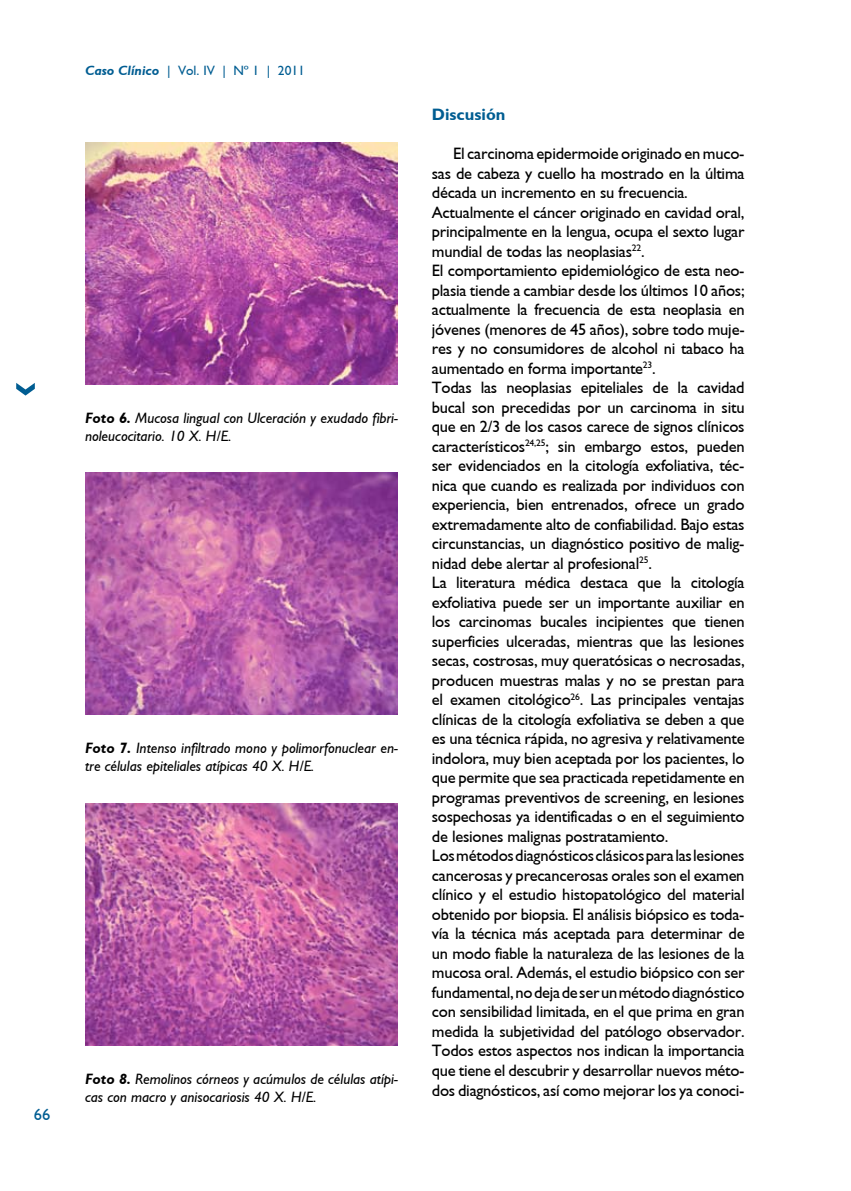
<style>
.page{position:relative;width:851px;height:1191px;background:#fff}
.page>*{position:absolute;margin:0;border:0;box-sizing:border-box;transform-origin:0 0}
.t1{font:16.5px/19.5px "Gill Sans";letter-spacing:-.015em;color:#000}
.t2{font:700 16.5px "Gill Sans";color:#005d92}
.t3{font:16.5px "Gill Sans";color:#005d92}
.t4{font:italic 15px/18px "Gill Sans";color:#000}
.t5{font:13.5px "Gill Sans";color:#005d92}
.s1{font-weight:700;font-style:italic}
.s2{font-weight:700}
</style>
<div class="page">
<img style="left:85px;top:142px;width:313px;height:242px">
<img style="left:85px;top:472px;width:313px;height:242px">
<img style="left:85px;top:803px;width:313px;height:242px">
<svg style="left:16px;top:383px;width:19px;height:12px"></svg>
<p class="t3" style="left:34px;top:1104px;width:18px">66</p>
<p class="t5" style="left:85px;top:63px;width:221px"><span class="s1">Caso Clínico</span> | Vol. IV | Nº 1 | 2011</p>
<p class="t4" style="left:85px;top:408px;width:314px"><span class="s2">Foto 6.</span> Mucosa lingual con Ulceración y exudado fibri&shy;noleucocitario. 10 X. H/E.</p>
<p class="t4" style="left:85px;top:738px;width:314px"><span class="s2">Foto 7.</span> Intenso infiltrado mono y polimorfonuclear en&shy;tre células epiteliales atípicas 40 X. H/E.</p>
<p class="t4" style="left:85px;top:1069px;width:314px"><span class="s2">Foto 8.</span> Remolinos córneos y acúmulos de células atípi&shy;cas con macro y anisocariosis 40 X. H/E.</p>
<p class="t2" style="left:432px;top:105px;width:75px">Discusión</p>
<p class="t1" style="left:432px;top:144px;width:314px;text-indent:21px">El carcinoma epidermoide originado en muco&shy;sas de cabeza y cuello ha mostrado en la última década un incremento en su frecuencia.<br>Actualmente el cáncer originado en cavidad oral, principalmente en la lengua, ocupa el sexto lugar mundial de todas las neoplasias<sup>22</sup>.<br>El comportamiento epidemiológico de esta neo&shy;plasia tiende a cambiar desde los últimos 10 años; actualmente la frecuencia de esta neoplasia en jóvenes (menores de 45 años), sobre todo muje&shy;res y no consumidores de alcohol ni tabaco ha aumentado en forma importante<sup>23</sup>.<br>Todas las neoplasias epiteliales de la cavidad bucal son precedidas por un carcinoma in situ que en 2/3 de los casos carece de signos clínicos característicos<sup>24,25</sup>; sin embargo estos, pueden ser evidenciados en la citología exfoliativa, téc&shy;nica que cuando es realizada por individuos con experiencia, bien entrenados, ofrece un grado extremadamente alto de confiabilidad. Bajo estas circunstancias, un diagnóstico positivo de malig&shy;nidad debe alertar al profesional<sup>25</sup>.<br>La literatura médica destaca que la citología exfoliativa puede ser un importante auxiliar en los carcinomas bucales incipientes que tienen superficies ulceradas, mientras que las lesiones secas, costrosas, muy queratósicas o necrosadas, producen muestras malas y no se prestan para el examen citológico<sup>26</sup>. Las principales ventajas clínicas de la citología exfoliativa se deben a que es una técnica rápida, no agresiva y relativamente indolora, muy bien aceptada por los pacientes, lo que permite que sea practicada repetidamente en programas preventivos de screening, en lesiones sospechosas ya identificadas o en el seguimiento de lesiones malignas postratamiento.<br>Los métodos diagnósticos clásicos para las lesiones cancerosas y precancerosas orales son el examen clínico y el estudio histopatológico del material obtenido por biopsia. El análisis biópsico es toda&shy;vía la técnica más aceptada para determinar de un modo fiable la naturaleza de las lesiones de la mucosa oral. Además, el estudio biópsico con ser fundamental, no deja de ser un método diagnóstico con sensibilidad limitada, en el que prima en gran medida la subjetividad del patólogo observador.<br>Todos estos aspectos nos indican la importancia que tiene el descubrir y desarrollar nuevos méto&shy;dos diagnósticos, así como mejorar los ya conoci-</p>
</div>
